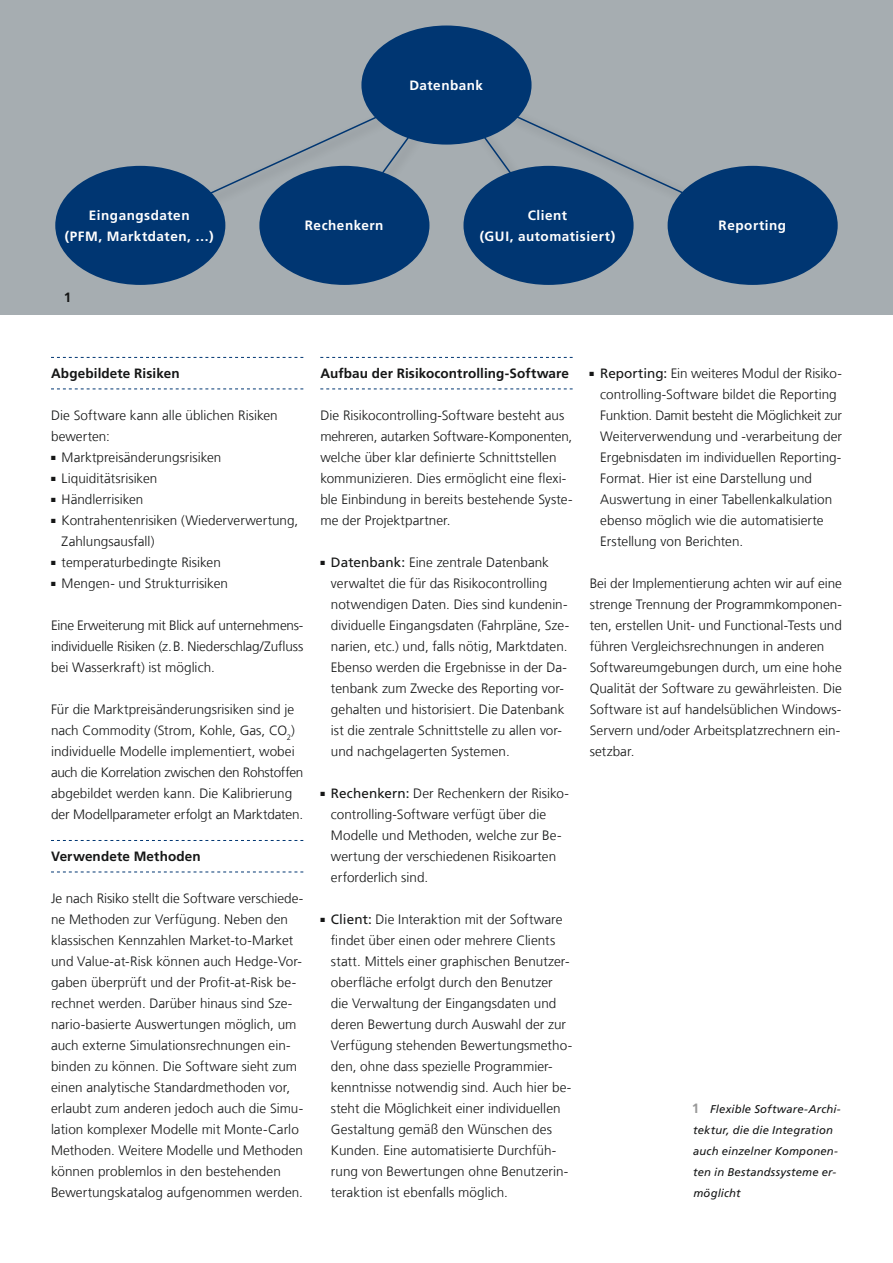
<style>
.page{position:relative;width:893px;height:1263px;background:#fff}
.page>*{position:absolute;margin:0;border:0;box-sizing:border-box;transform-origin:0 0}
.t1{font:300 13.5px/21px "Frutiger LT Com";color:#151616}
.t2{font:700 13.5px/21px "Frutiger LT Com";letter-spacing:.04em;color:#fff;text-align:center}
.t3{font:700 13.5px "Frutiger LT Com";letter-spacing:.01em;color:#151616}
.t4{font:italic 11.25px/21px "Frutiger LT Com";letter-spacing:.015em;color:#151616}
.s1{font-weight:400}
.s2{font-weight:700;font-style:normal;font-size:13.5px;color:#999}
</style>
<div class="page">
<div style="left:0;top:0;width:893px;height:315px;background:#a6adb1"></div>
<svg style="left:138px;top:83px;width:618px;height:144px"></svg>
<div style="left:361px;top:26px;width:170px;height:119px;background:#003672;border-radius:50%"></div>
<div style="left:55px;top:166px;width:170px;height:119px;background:#003672;border-radius:50%"></div>
<div style="left:668px;top:166px;width:170px;height:119px;background:#003672;border-radius:50%"></div>
<div style="left:463px;top:166px;width:171px;height:119px;background:#003672;border-radius:50%"></div>
<div style="left:259px;top:166px;width:170px;height:119px;background:#003672;border-radius:50%"></div>
<svg style="left:51px;top:357px;width:252px;height:1px"></svg>
<svg style="left:51px;top:389px;width:252px;height:1px"></svg>
<svg style="left:51px;top:840px;width:252px;height:1px"></svg>
<svg style="left:51px;top:872px;width:252px;height:1px"></svg>
<svg style="left:320px;top:357px;width:253px;height:1px"></svg>
<svg style="left:320px;top:389px;width:253px;height:1px"></svg>
<p class="t2" style="left:409px;top:75px;width:75px">Datenbank</p>
<p class="t2" style="left:65px;top:205px;width:150px">Eingangsdaten<br>(PFM, Marktdaten, …)</p>
<p class="t2" style="left:719px;top:215px;width:69px">Reporting</p>
<p class="t2" style="left:480px;top:205px;width:137px">Client<br>(GUI, automatisiert)</p>
<p class="t2" style="left:305px;top:215px;width:80px">Rechenkern</p>
<p class="t3" style="left:64px;top:290px;width:9px">1</p>
<p class="t3" style="left:51px;top:365px;width:130px">Abgebildete Risiken</p>
<p class="t1" style="left:51px;top:405px;width:228px">Die Software kann alle üblichen Risiken bewerten:</p>
<p class="t1" style="left:51px;top:447px;width:172px">■ Marktpreisänderungsrisiken</p>
<p class="t1" style="left:51px;top:468px;width:108px">■ Liquiditätsrisiken</p>
<p class="t1" style="left:51px;top:489px;width:94px">■ Händlerrisiken</p>
<p class="t1" style="left:62px;top:510px;width:238px;text-indent:-11px">■ Kontrahentenrisiken (Wiederverwertung,<br>Zahlungsausfall)</p>
<p class="t1" style="left:51px;top:552px;width:171px">■ temperaturbedingte Risiken</p>
<p class="t1" style="left:51px;top:573px;width:178px">■ Mengen- und Strukturrisiken</p>
<p class="t1" style="left:51px;top:615px;width:254px;text-align:justify">Eine Erweiterung mit Blick auf unternehmens&shy;individuelle Risiken (z.B. Niederschlag/Zufluss bei Wasserkraft) ist möglich.</p>
<p class="t1" style="left:51px;top:699px;width:254px">Für die Marktpreisänderungsrisiken sind je nach Commodity (Strom, Kohle, Gas, CO<sub>2</sub>) individuelle Modelle implementiert, wobei auch die Korrelation zwischen den Rohstoffen abgebildet werden kann. Die Kalibrierung der Modellparameter erfolgt an Marktdaten.</p>
<p class="t3" style="left:51px;top:848px;width:151px">Verwendete Methoden</p>
<p class="t1" style="left:51px;top:888px;width:254px">Je nach Risiko stellt die Software verschiede&shy;ne Methoden zur Verfügung. Neben den klassischen Kennzahlen Market-to-Market und Value-at-Risk können auch Hedge-Vor&shy;gaben überprüft und der Profit-at-Risk be&shy;rechnet werden. Darüber hinaus sind Sze&shy;nario-basierte Auswertungen möglich, um auch externe Simulationsrechnungen ein&shy;binden zu können. Die Software sieht zum einen analytische Standardmethoden vor, erlaubt zum anderen jedoch auch die Simu&shy;lation komplexer Modelle mit Monte-Carlo Methoden. Weitere Modelle und Methoden können problemlos in den bestehenden Bewertungskatalog aufgenommen werden.</p>
<p class="t3" style="left:320px;top:365px;width:250px">Aufbau der Risikocontrolling-Software</p>
<p class="t1" style="left:320px;top:405px;width:254px">Die Risikocontrolling-Software besteht aus mehreren, autarken Software-Komponenten, welche über klar definierte Schnittstellen kommunizieren. Dies ermöglicht eine flexi&shy;ble Einbindung in bereits bestehende Syste&shy;me der Projektpartner.</p>
<p class="t1" style="left:331px;top:552px;width:240px;text-indent:-11px">■ <span class="s1">Datenbank:</span> Eine zentrale Datenbank verwaltet die für das Risikocontrolling notwendigen Daten. Dies sind kundenin&shy;dividuelle Eingangsdaten (Fahrpläne, Sze&shy;narien, etc.) und, falls nötig, Marktdaten.<br>Ebenso werden die Ergebnisse in der Da&shy;tenbank zum Zwecke des Reporting vor&shy;gehalten und historisiert. Die Datenbank ist die zentrale Schnittstelle zu allen vor&shy;und nachgelagerten Systemen.</p>
<p class="t1" style="left:331px;top:783px;width:240px;text-indent:-11px">■ <span class="s1">Rechenkern:</span> Der Rechenkern der Risiko&shy;controlling-Software verfügt über die Modelle und Methoden, welche zur Be&shy;wertung der verschiedenen Risikoarten erforderlich sind.</p>
<p class="t1" style="left:331px;top:909px;width:243px;text-indent:-11px">■ <span class="s1">Client:</span> Die Interaktion mit der Software findet über einen oder mehrere Clients statt. Mittels einer graphischen Benutzer&shy;oberfläche erfolgt durch den Benutzer die Verwaltung der Eingangsdaten und deren Bewertung durch Auswahl der zur Verfügung stehenden Bewertungsmetho&shy;den, ohne dass spezielle Programmier&shy;kenntnisse notwendig sind. Auch hier be&shy;steht die Möglichkeit einer individuellen Gestaltung gemäß den Wünschen des Kunden. Eine automatisierte Durchfüh&shy;rung von Bewertungen ohne Benutzerin&shy;teraktion ist ebenfalls möglich.</p>
<p class="t1" style="left:600px;top:363px;width:243px;text-indent:-11px">■ <span class="s1">Reporting:</span> Ein weiteres Modul der Risiko&shy;controlling-Software bildet die Reporting Funktion. Damit besteht die Möglichkeit zur Weiterverwendung und -verarbeitung der Ergebnisdaten im individuellen Reporting-Format. Hier ist eine Darstellung und Auswertung in einer Tabellenkalkulation ebenso möglich wie die automatisierte Erstellung von Berichten.</p>
<p class="t1" style="left:590px;top:573px;width:254px">Bei der Implementierung achten wir auf eine strenge Trennung der Programmkomponen&shy;ten, erstellen Unit- und Functional-Tests und führen Vergleichsrechnungen in anderen Softwareumgebungen durch, um eine hohe Qualität der Software zu gewährleisten. Die Software ist auf handelsüblichen Windows-Servern und/oder Arbeitsplatzrechnern ein&shy;setzbar.</p>
<p class="t4" style="left:692px;top:1099px;width:150px"><span class="s2">1</span> Flexible Software-Archi&shy;tektur, die die Integration auch einzelner Komponen&shy;ten in Bestandssysteme er&shy;möglicht</p>
</div>
